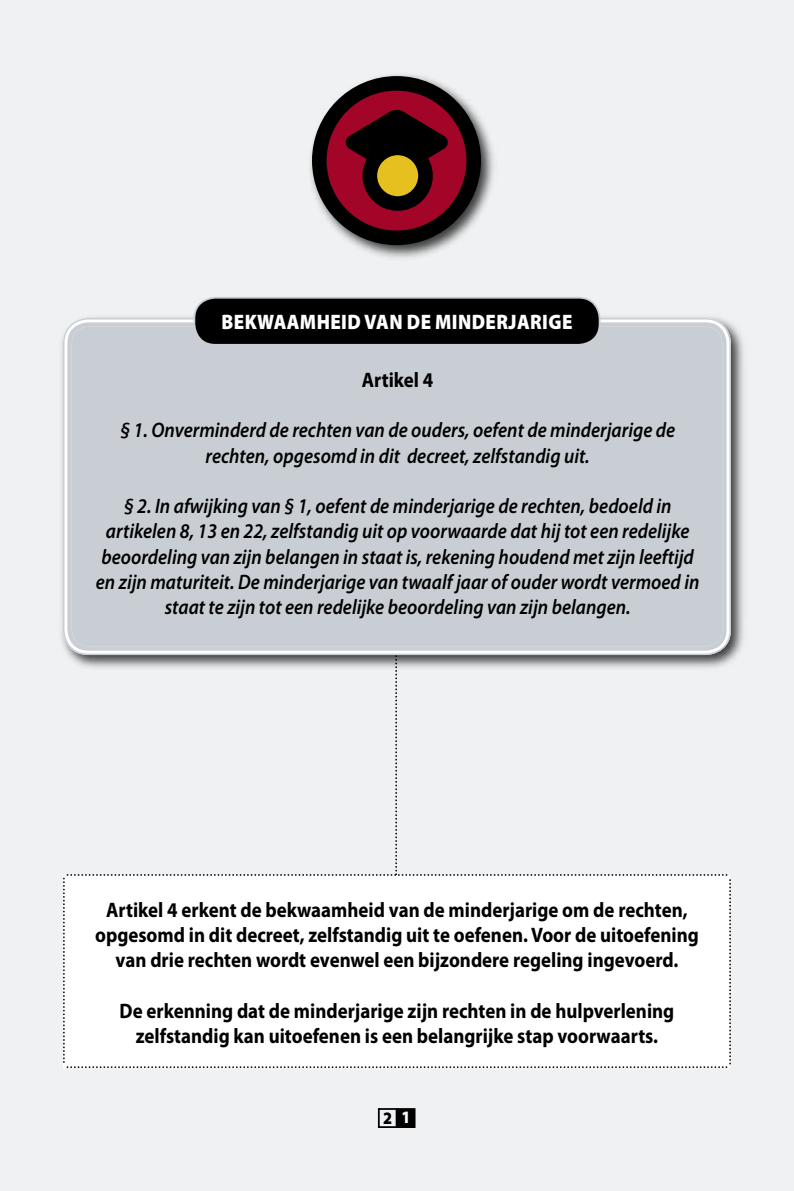
<style>
.page{position:relative;width:794px;height:1191px;background:#eff1f2}
.page>*{position:absolute;margin:0;border:0;box-sizing:border-box;transform-origin:0 0}
.t1{font:italic 600 21px/25.2px "Myriad Pro";color:#000;text-align:center;scale:.9 1}
.t2{font:700 21px/25.2px "Myriad Pro";color:#000;text-align:center;scale:.9 1}
.t3{font:900 21px "Myriad Pro";letter-spacing:.02em;color:#fff;scale:.9 1}
.t4{font:900 17.5px "Myriad Pro";color:#000;scale:.9 1}
.s1{color:#fff}
</style>
<div class="page">
<div style="left:56px;top:311px;width:691px;height:360px;background:#000;opacity:.75"></div>
<div style="left:65px;top:320px;width:664px;height:317px;background:#c8ced4"></div>
<div style="left:305px;top:70px;width:192px;height:191px;background:#000;opacity:.75"></div>
<svg style="left:319px;top:83px;width:155px;height:155px;background:#7e031e"></svg>
<div style="left:312px;top:76px;width:169px;height:169px;border:15px solid #000;border-radius:50%"></div>
<svg style="left:350px;top:110px;width:93px;height:68px;background:#41010f"></svg>
<svg style="left:370px;top:148px;width:55px;height:55px"></svg>
<div style="left:362px;top:141px;width:71px;height:70px;border:15px solid #000;border-radius:50%"></div>
<svg style="left:193px;top:297px;width:408px;height:48px;background:#101111"></svg>
<div style="left:378px;top:1108px;width:20px;height:20px;border:2px solid #000"></div>
<div style="left:396px;top:1109px;width:18px;height:18px;background:#000"></div>
<div style="left:396px;top:1108px;width:19px;height:20px;border:2px solid #000"></div>
<svg style="left:63px;top:637px;width:668px;height:431px"></svg>
<p class="t3" style="left:221px;top:310px;width:391px">BEKWAAMHEID VAN DE MINDERJARIGE</p>
<p class="t2" style="left:362px;top:368px;width:81px">Artikel 4</p>
<p class="t1" style="left:120px;top:418px;width:618px">§ 1. Onverminderd de rechten van de ouders, oefent de minderjarige de rechten, opgesomd in dit decreet, zelfstandig uit.</p>
<p class="t1" style="left:96px;top:494px;width:672px">§ 2. In afwijking van § 1, oefent de minderjarige de rechten, bedoeld in artikelen 8, 13 en 22, zelfstandig uit op voorwaarde dat hij tot een redelijke beoordeling van zijn belangen in staat is, rekening houdend met zijn leeftijd en zijn maturiteit. De minderjarige van twaalf jaar of ouder wordt vermoed in staat te zijn tot een redelijke beoordeling van zijn belangen.</p>
<p class="t2" style="left:95px;top:897px;width:672px">Artikel 4 erkent de bekwaamheid van de minderjarige om de rechten, opgesomd in dit decreet, zelfstandig uit te oefenen. Voor de uitoefening van drie rechten wordt evenwel een bijzondere regeling ingevoerd.</p>
<p class="t2" style="left:120px;top:998px;width:618px">De erkenning dat de minderjarige zijn rechten in de hulpverlening zelfstandig kan uitoefenen is een belangrijke stap voorwaarts.</p>
<p class="t4" style="left:383px;top:1107px;width:32px">2 <span class="s1">1</span></p>
</div>
